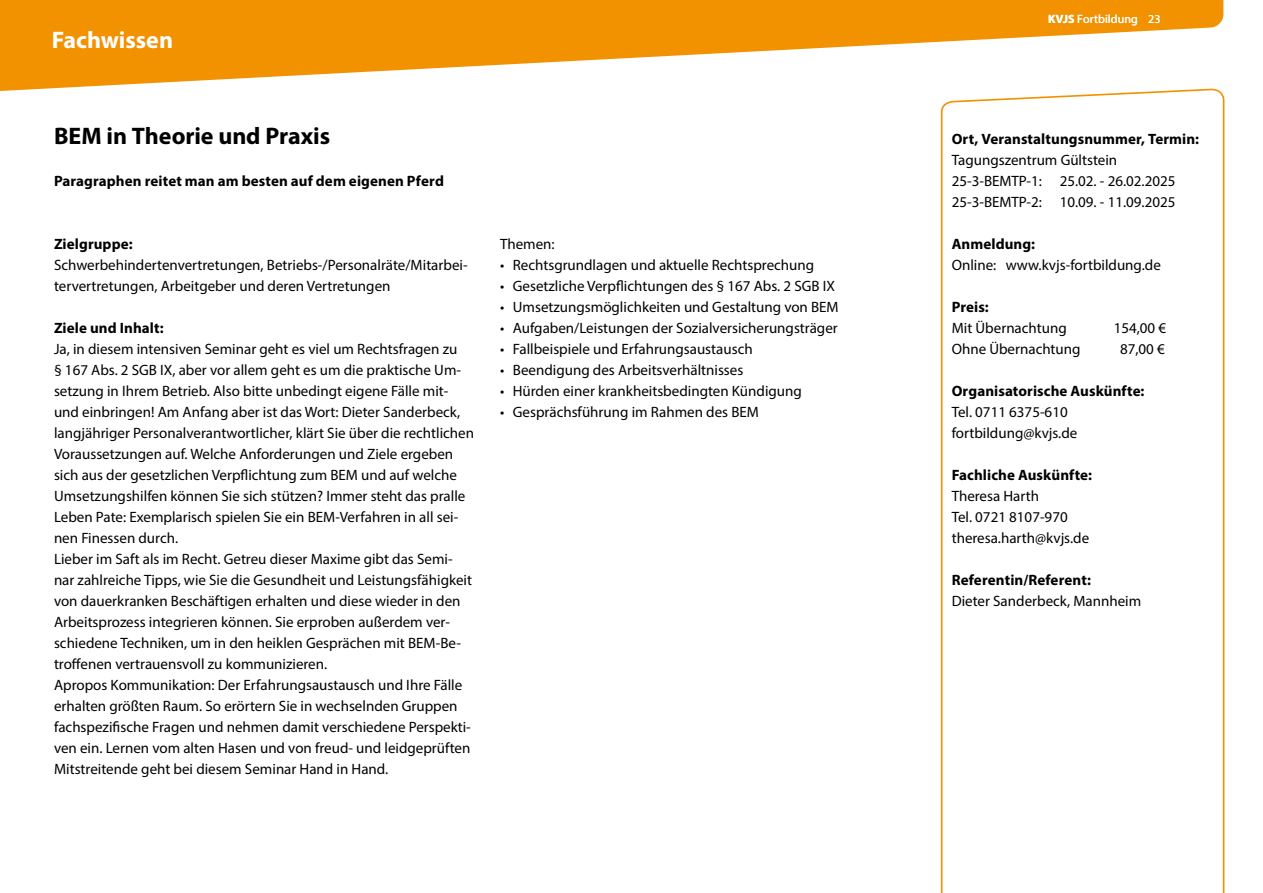
<style>
.page{position:relative;width:1263px;height:893px;background:#fff}
.page>*{position:absolute;margin:0;border:0;box-sizing:border-box;transform-origin:0 0}
.id240{font:700 24px "Myriad Pro";letter-spacing:-.005em;color:#000}
.t1{font:700 24px "Myriad Pro";color:#fff}
.id235{font:15px/21px "Myriad Pro";color:#000}
.id245{font:700 15px "Myriad Pro";letter-spacing:.005em;color:#000}
.id48597{font:700 15px "Myriad Pro";letter-spacing:.005em;color:#000}
.id49585{font:700 15px "Myriad Pro";letter-spacing:.005em;color:#000}
.t2{font:12px "Myriad Pro";letter-spacing:.005em;color:#fff}
.s1{font-weight:700}
</style>
<div class="page">
<svg style="left:940px;top:92px;width:285px;height:801px"></svg>
<svg style="left:0;top:0;width:1223px;height:92px;fill:#f39200"></svg>
<h1 class="t1" style="left:52px;top:24px;width:123px">Fachwissen</h1>
<h1 class="id240" style="left:54px;top:121px;width:278px">BEM in Theorie und Praxis</h1>
<p class="id48597" style="left:54px;top:171px;width:391px">Paragraphen reitet man am besten auf dem eigenen Pferd</p>
<h2 class="id245" style="left:54px;top:234px;width:80px">Zielgruppe:</h2>
<p class="id235" style="left:54px;top:255px;width:415px">Schwerbehindertenvertretungen, Betriebs-/Personalräte/Mitarbei&shy;tervertretungen, Arbeitgeber und deren Vertretungen</p>
<h2 class="id245" style="left:54px;top:318px;width:111px">Ziele und Inhalt:</h2>
<p class="id235" style="left:54px;top:339px;width:422px">Ja, in diesem intensiven Seminar geht es viel um Rechtsfragen zu<br>§ 167 Abs. 2 SGB IX, aber vor allem geht es um die praktische Um&shy;setzung in Ihrem Betrieb. Also bitte unbedingt eigene Fälle mit&shy;und einbringen! Am Anfang aber ist das Wort: Dieter Sanderbeck, langjähriger Personalverantwortlicher, klärt Sie über die rechtlichen Voraussetzungen auf. Welche Anforderungen und Ziele ergeben sich aus der gesetzlichen Verpflichtung zum BEM und auf welche Umsetzungshilfen können Sie sich stützen? Immer steht das pralle Leben Pate: Exemplarisch spielen Sie ein BEM-Verfahren in all sei&shy;nen Finessen durch.</p>
<p class="id235" style="left:54px;top:549px;width:420px">Lieber im Saft als im Recht. Getreu dieser Maxime gibt das Semi&shy;nar zahlreiche Tipps, wie Sie die Gesundheit und Leistungsfähigkeit von dauerkranken Beschäftigen erhalten und diese wieder in den Arbeitsprozess integrieren können. Sie erproben außerdem ver&shy;schiedene Techniken, um in den heiklen Gesprächen mit BEM-Be&shy;troffenen vertrauensvoll zu kommunizieren.</p>
<p class="id235" style="left:54px;top:675px;width:418px">Apropos Kommunikation: Der Erfahrungsaustausch und Ihre Fälle erhalten größten Raum. So erörtern Sie in wechselnden Gruppen fachspezifische Fragen und nehmen damit verschiedene Perspekti&shy;ven ein. Lernen vom alten Hasen und von freud- und leidgeprüften Mitstreitende geht bei diesem Seminar Hand in Hand.</p>
<p class="id235" style="left:500px;top:234px;width:56px">Themen:</p>
<p class="id235" style="left:500px;top:255px;width:316px">• Rechtsgrundlagen und aktuelle Rechtsprechung</p>
<p class="id235" style="left:500px;top:276px;width:336px">• Gesetzliche Verpflichtungen des § 167 Abs. 2 SGB IX</p>
<p class="id235" style="left:500px;top:297px;width:340px">• Umsetzungsmöglichkeiten und Gestaltung von BEM</p>
<p class="id235" style="left:500px;top:318px;width:339px">• Aufgaben/Leistungen der Sozialversicherungsträger</p>
<p class="id235" style="left:500px;top:339px;width:254px">• Fallbeispiele und Erfahrungsaustausch</p>
<p class="id235" style="left:500px;top:360px;width:245px">• Beendigung des Arbeitsverhältnisses</p>
<p class="id235" style="left:500px;top:381px;width:303px">• Hürden einer krankheitsbedingten Kündigung</p>
<p class="id235" style="left:500px;top:402px;width:260px">• Gesprächsführung im Rahmen des BEM</p>
<p class="t2" style="left:1048px;top:12px;width:114px"><span class="s1">KVJS</span> Fortbildung 23</p>
<h2 class="id49585" style="left:952px;top:129px;width:249px">Ort, Veranstaltungsnummer, Termin:</h2>
<p class="id235" style="left:952px;top:150px;width:167px">Tagungszentrum Gültstein</p>
<p class="id235" style="left:952px;top:171px;width:225px">25-3-BEMTP-1: 25.02. - 26.02.2025</p>
<p class="id235" style="left:952px;top:192px;width:225px">25-3-BEMTP-2: 10.09. - 11.09.2025</p>
<h2 class="id245" style="left:952px;top:234px;width:85px">Anmeldung:</h2>
<p class="id235" style="left:952px;top:255px;width:211px">Online: www.kvjs-fortbildung.de</p>
<h2 class="id245" style="left:952px;top:297px;width:39px">Preis:</h2>
<p class="id235" style="left:952px;top:318px;width:117px">Mit Übernachtung</p>
<p class="id235" style="left:1114px;top:318px;width:54px">154,00 €</p>
<p class="id235" style="left:952px;top:339px;width:130px">Ohne Übernachtung</p>
<p class="id235" style="left:1120px;top:339px;width:46px">87,00 €</p>
<h2 class="id245" style="left:952px;top:381px;width:194px">Organisatorische Auskünfte:</h2>
<p class="id235" style="left:952px;top:402px;width:118px">Tel. 0711 6375-610</p>
<p class="id235" style="left:952px;top:423px;width:127px">fortbildung@kvjs.de</p>
<h2 class="id245" style="left:952px;top:465px;width:142px">Fachliche Auskünfte:</h2>
<p class="id235" style="left:952px;top:486px;width:89px">Theresa Harth</p>
<p class="id235" style="left:952px;top:507px;width:118px">Tel. 0721 8107-970</p>
<p class="id235" style="left:952px;top:528px;width:139px">theresa.harth@kvjs.de</p>
<h2 class="id245" style="left:952px;top:570px;width:141px">Referentin/Referent:</h2>
<p class="id235" style="left:952px;top:591px;width:191px">Dieter Sanderbeck, Mannheim</p>
</div>
